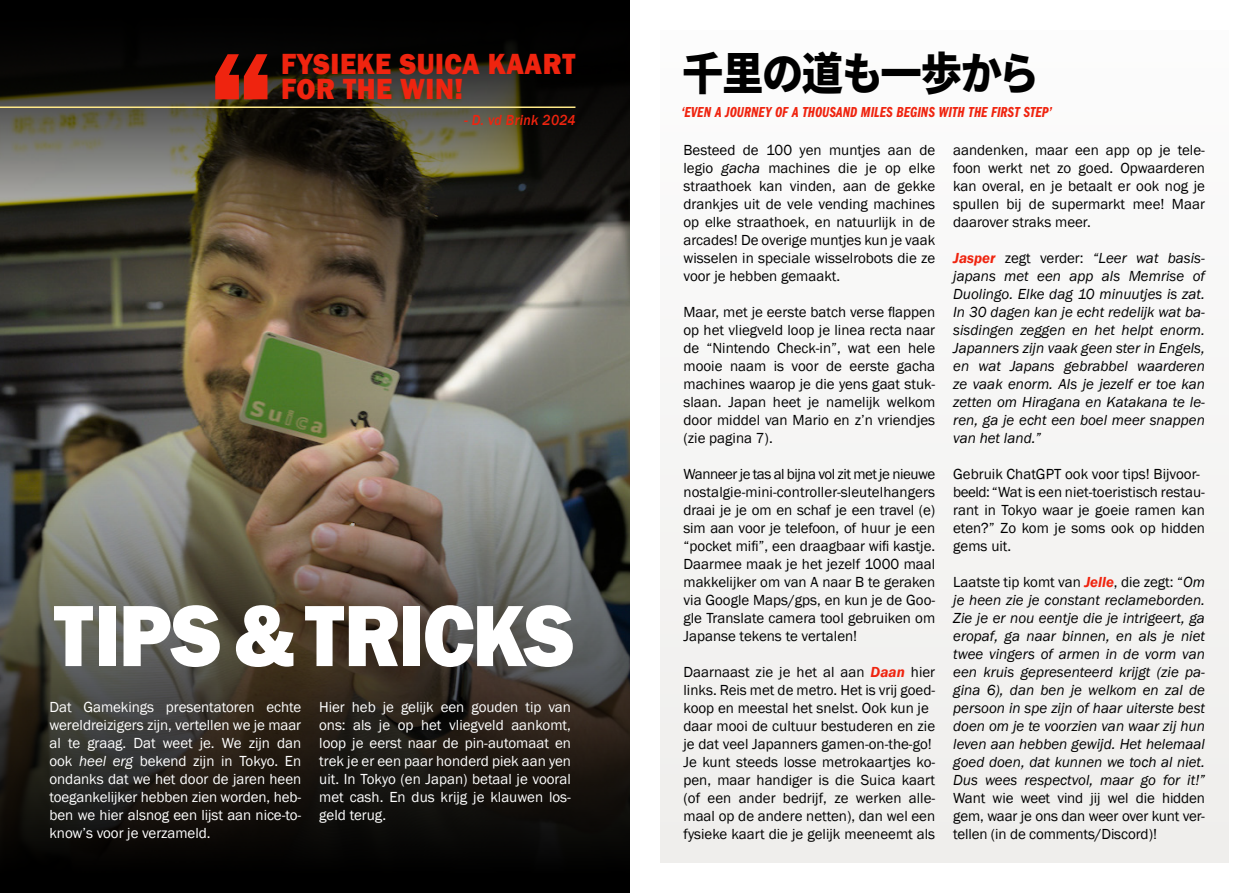
<style>
.page{position:relative;width:1259px;height:893px;background:#fff}
.page>*{position:absolute;margin:0;border:0;box-sizing:border-box;transform-origin:0 0}
.t1{font:800 158.25px "Franklin Gothic";color:#ef240f;scale:.92 1}
.t2{font:800 90px "Franklin Gothic";letter-spacing:-.03em;color:#fff;scale:.92 1}
.t3{font:900 45px "Noto Sans CJ Kjp";letter-spacing:-.035em;color:#000;scale:.92 1}
.t4{font:800 30px/25.5px "Franklin Gothic";letter-spacing:.02em;color:#ef240f;scale:.92 1}
.t5{font:15px/18px "Franklin Gothic";color:#000;text-align:justify}
.t6{font:italic 15px/18px "Franklin Gothic";color:#000;text-align:justify}
.t7{font:15px/18px "Franklin Gothic";letter-spacing:-.005em;color:#fff;text-align:justify}
.t8{font:15px "Franklin Gothic URW Com Dem Ita";color:#ef240f}
.t9{font:italic 500 15px "Franklin Gothic";letter-spacing:.02em;color:#ef240f;scale:.92 1}
.s1{font-style:italic}
.s2{font-weight:600;font-style:italic;color:#ef240f}
.s3{font-weight:600;color:#ef240f}
.s4{font-style:normal}
</style>
<div class="page">
<div style="left:660px;top:30px;width:568px;height:833px;background:#f5f5f4"></div>
<img style="left:0;top:316px;width:629px;height:42px">
<img style="left:0;top:358px;width:629px;height:535px">
<svg style="left:0;top:0;width:629px;height:316px;background:#363228"></svg>
<hr style="left:0;top:107px;width:575px;height:1px;background:#ffe989">
<h1 class="t1" style="left:208px;top:4px;width:74px">“</h1>
<h3 class="t4" style="left:281px;top:51px;width:321px">FYSIEKE SUICA KAART<br>FOR THE WIN!</h3>
<p class="t9" style="left:464px;top:111px;width:122px">- D. vd Brink 2024</p>
<h2 class="t2" style="left:54px;top:578px;width:567px">TIPS &amp; TRICKS</h2>
<p class="t7" style="left:49px;top:698px;width:253px">Dat Gamekings presentatoren echte wereldreizigers zijn, vertellen we je maar al te graag. Dat weet je. We zijn dan ook <span class="s1">heel erg</span> bekend zijn in Tokyo. En ondanks dat we het door de jaren heen toegankelijker hebben zien worden, heb&shy;ben we hier alsnog een lijst aan nice-to&shy;know’s voor je verzameld.</p>
<p class="t7" style="left:319px;top:698px;width:253px">Hier heb je gelijk een gouden tip van ons: als je op het vliegveld aankomt, loop je eerst naar de pin-automaat en trek je er een paar honderd piek aan yen uit. In Tokyo (en Japan) betaal je vooral met cash. En dus krijg je klauwen los&shy;geld terug.</p>
<h3 class="t3" style="left:682px;top:48px;width:390px">千里の道も一歩から</h3>
<p class="t8" style="left:681px;top:104px;width:372px">‘EVEN A JOURNEY OF A THOUSAND MILES BEGINS WITH THE FIRST STEP’</p>
<p class="t5" style="left:683px;top:141px;width:253px">Besteed de 100 yen muntjes aan de legio <span class="s1">gacha</span> machines die je op elke straathoek kan vinden, aan de gekke drankjes uit de vele vending machines op elke straathoek, en natuurlijk in de arcades! De overige muntjes kun je vaak wisselen in speciale wisselrobots die ze voor je hebben gemaakt.</p>
<p class="t5" style="left:683px;top:303px;width:253px">Maar, met je eerste batch verse flappen op het vliegveld loop je linea recta naar de “Nintendo Check-in”, wat een hele mooie naam is voor de eerste gacha machines waarop je die yens gaat stuk&shy;slaan. Japan heet je namelijk welkom door middel van Mario en z’n vriendjes (zie pagina 7).</p>
<p class="t5" style="left:683px;top:465px;width:253px">Wanneer je tas al bijna vol zit met je nieuwe nostalgie-mini-controller-sleutelhangers draai je je om en schaf je een travel (e) sim aan voor je telefoon, of huur je een “pocket mifi”, een draagbaar wifi kastje.<br>Daarmee maak je het jezelf 1000 maal makkelijker om van A naar B te geraken via Google Maps/gps, en kun je de Goo&shy;gle Translate camera tool gebruiken om Japanse tekens te vertalen!</p>
<p class="t5" style="left:683px;top:663px;width:253px;text-align:left">Daarnaast zie je het al aan <span class="s2">Daan</span> hier links. Reis met de metro. Het is vrij goed&shy;koop en meestal het snelst. Ook kun je daar mooi de cultuur bestuderen en zie je dat veel Japanners gamen-on-the-go!<br>Je kunt steeds losse metrokaartjes ko&shy;pen, maar handiger is die Suica kaart (of een ander bedrijf, ze werken alle&shy;maal op de andere netten), dan wel een fysieke kaart die je gelijk meeneemt als</p>
<p class="t5" style="left:953px;top:141px;width:253px">aandenken, maar een app op je tele&shy;foon werkt net zo goed. Opwaarderen kan overal, en je betaalt er ook nog je spullen bij de supermarkt mee! Maar daarover straks meer.</p>
<p class="t6" style="left:953px;top:249px;width:253px"><span class="s3">Jasper</span> <span class="s4">zegt verder:</span> “Leer wat basis&shy;japans met een app als Memrise of Duolingo. Elke dag 10 minuutjes is zat.<br>In 30 dagen kan je echt redelijk wat ba&shy;sisdingen zeggen en het helpt enorm.<br>Japanners zijn vaak geen ster in Engels, en wat Japans gebrabbel waarderen ze vaak enorm. Als je jezelf er toe kan zetten om Hiragana en Katakana te le&shy;ren, ga je echt een boel meer snappen van het land.”</p>
<p class="t5" style="left:953px;top:465px;width:253px;text-align:left">Gebruik ChatGPT ook voor tips! Bijvoor&shy;beeld: “Wat is een niet-toeristisch restau&shy;rant in Tokyo waar je goeie ramen kan eten?” Zo kom je soms ook op hidden gems uit.</p>
<p class="t6" style="left:953px;top:573px;width:253px"><span class="s4">Laatste tip komt van</span> <span class="s3">Jelle</span><span class="s4">, die zegt: “</span>Om je heen zie je constant reclameborden.<br>Zie je er nou eentje die je intrigeert, ga eropaf, ga naar binnen, en als je niet twee vingers of armen in de vorm van een kruis gepresenteerd krijgt (zie pa&shy;gina 6), dan ben je welkom en zal de persoon in spe zijn of haar uiterste best doen om je te voorzien van waar zij hun leven aan hebben gewijd. Het helemaal goed doen, dat kunnen we toch al niet.<br>Dus wees respectvol, maar go for it!”</p>
<p class="t5" style="left:953px;top:789px;width:253px">Want wie weet vind jij wel die hidden gem, waar je ons dan weer over kunt ver&shy;tellen (in de comments/Discord)!</p>
</div>
